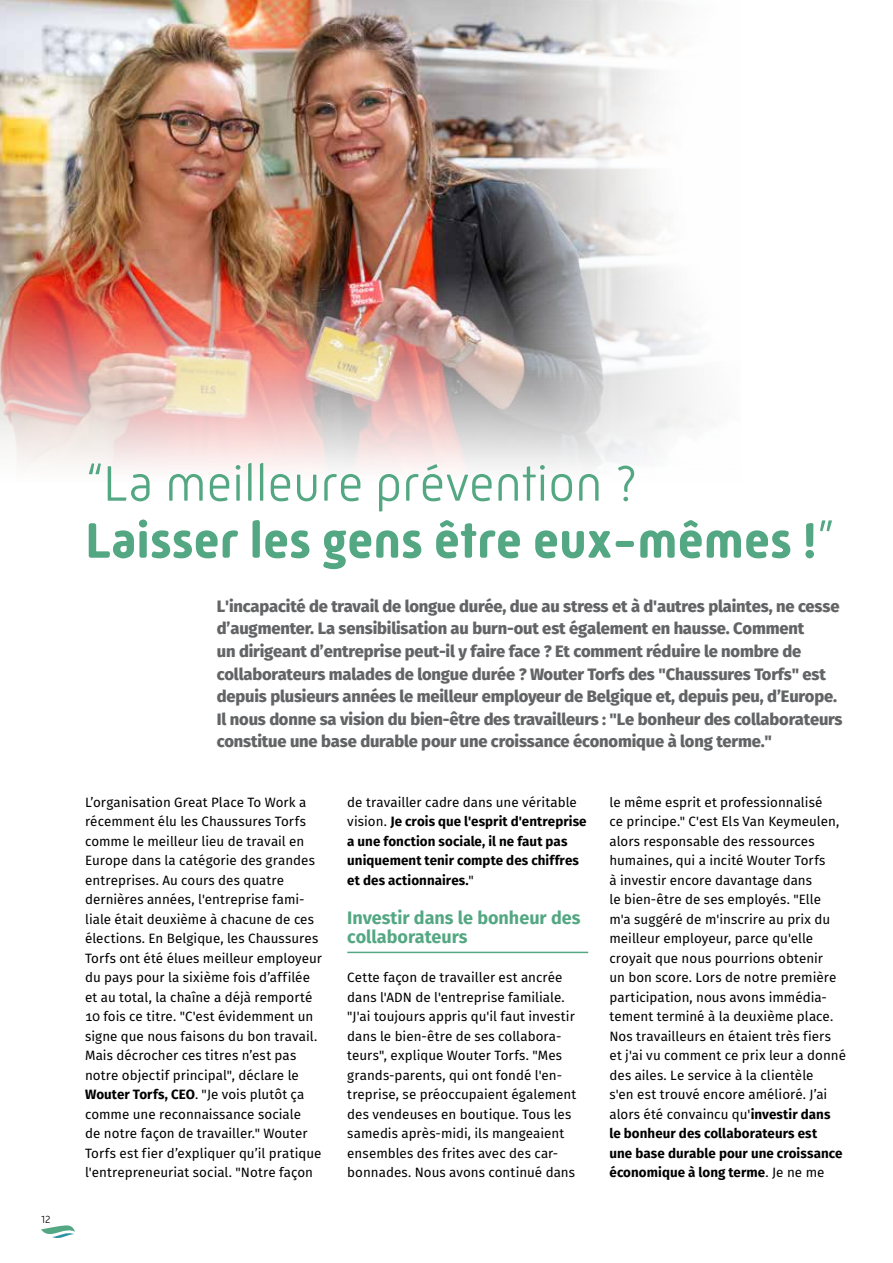
<style>
.page{position:relative;width:893px;height:1263px;background:#fff}
.page>*{position:absolute;margin:0;border:0;box-sizing:border-box;transform-origin:0 0}
.t1{font:700 51px/57px "Mic 32 New Rounded";letter-spacing:-.005em;color:#54a783}
.t2{font:700 18px/19.5px "Fira Sans";color:#54a783}
.t3{font:800 16.5px/22.5px "Fira Sans";letter-spacing:-.01em;color:#636466}
.t4{font:13.5px/19.5px "Fira Sans";color:#000}
.t5{font:700 13.5px/19.5px "Fira Sans";letter-spacing:.005em;color:#000}
.t6{font:300 10.5px "Mic 32 New Rounded";color:#000}
.s1{font-weight:300}
.s2{font-weight:700}
.s3{font-weight:400}
</style>
<div class="page">
<img style="left:0;top:0;width:490px;height:469px">
<svg style="left:490px;top:0;width:208px;height:469px"></svg>
<svg style="left:41px;top:1225px;width:34px;height:13px"></svg>
<hr style="left:347px;top:952px;width:241px;height:1px;background:#54a783">
<p class="t6" style="left:41px;top:1213px;width:11px">12</p>
<h1 class="t1" style="left:85px;top:455px;width:751px"><span class="s1">“La meilleure prévention ?<br></span>Laisser les gens être eux-mêmes !<span class="s1">”</span></h1>
<p class="t3" style="left:217px;top:595px;width:627px">L'incapacité de travail de longue durée, due au stress et à d'autres plaintes, ne cesse d’augmenter. La sensibilisation au burn-out est également en hausse. Comment<br>un dirigeant d’entreprise peut-il y faire face ? Et comment réduire le nombre de collaborateurs malades de longue durée ? Wouter Torfs des "Chaussures Torfs" est depuis plusieurs années le meilleur employeur de Belgique et, depuis peu, d’Europe.<br>Il nous donne sa vision du bien-être des travailleurs : "Le bonheur des collaborateurs constitue une base durable pour une croissance économique à long terme."</p>
<p class="t4" style="left:85px;top:792px;width:239px">L’organisation Great Place To Work a récemment élu les Chaussures Torfs comme le meilleur lieu de travail en Europe dans la catégorie des grandes entreprises. Au cours des quatre dernières années, l'entreprise fami&shy;liale était deuxième à chacune de ces élections. En Belgique, les Chaussures Torfs ont été élues meilleur employeur du pays pour la sixième fois d’affilée et au total, la chaîne a déjà remporté 10 fois ce titre. "C'est évidemment un signe que nous faisons du bon travail.<br>Mais décrocher ces titres n’est pas notre objectif principal", déclare le <span class="s2">Wouter Torfs, CEO</span>. "Je vois plutôt ça comme une reconnaissance sociale<br>de notre façon de travailler." Wouter Torfs est fier d’expliquer qu’il pratique l'entrepreneuriat social. "Notre façon</p>
<p class="t5" style="left:347px;top:792px;width:241px"><span class="s3">de travailler cadre dans une véritable vision.</span> Je crois que l'esprit d'entreprise a une fonction sociale, il ne faut pas uniquement tenir compte des chiffres et des actionnaires.<span class="s3">"</span></p>
<h2 class="t2" style="left:347px;top:907px;width:235px">Investir dans le bonheur des collaborateurs</h2>
<p class="t4" style="left:347px;top:968px;width:231px">Cette façon de travailler est ancrée dans l'ADN de l'entreprise familiale. "J'ai toujours appris qu'il faut investir dans le bien-être de ses collabora&shy;teurs", explique Wouter Torfs. "Mes grands-parents, qui ont fondé l'en&shy;treprise, se préoccupaient également des vendeuses en boutique. Tous les samedis après-midi, ils mangeaient ensembles des frites avec des car&shy;bonnades. Nous avons continué dans</p>
<p class="t4" style="left:609px;top:792px;width:238px">le même esprit et professionnalisé<br>ce principe." C'est Els Van Keymeulen, alors responsable des ressources humaines, qui a incité Wouter Torfs<br>à investir encore davantage dans<br>le bien-être de ses employés. "Elle<br>m'a suggéré de m'inscrire au prix du meilleur employeur, parce qu'elle croyait que nous pourrions obtenir<br>un bon score. Lors de notre première participation, nous avons immédia&shy;tement terminé à la deuxième place.<br>Nos travailleurs en étaient très fiers et j'ai vu comment ce prix leur a donné des ailes. Le service à la clientèle<br>s'en est trouvé encore amélioré. J’ai alors été convaincu qu'<span class="s2">investir dans<br>le bonheur des collaborateurs est<br>une base durable pour une croissance économique à long terme</span>. Je ne me</p>
</div>
